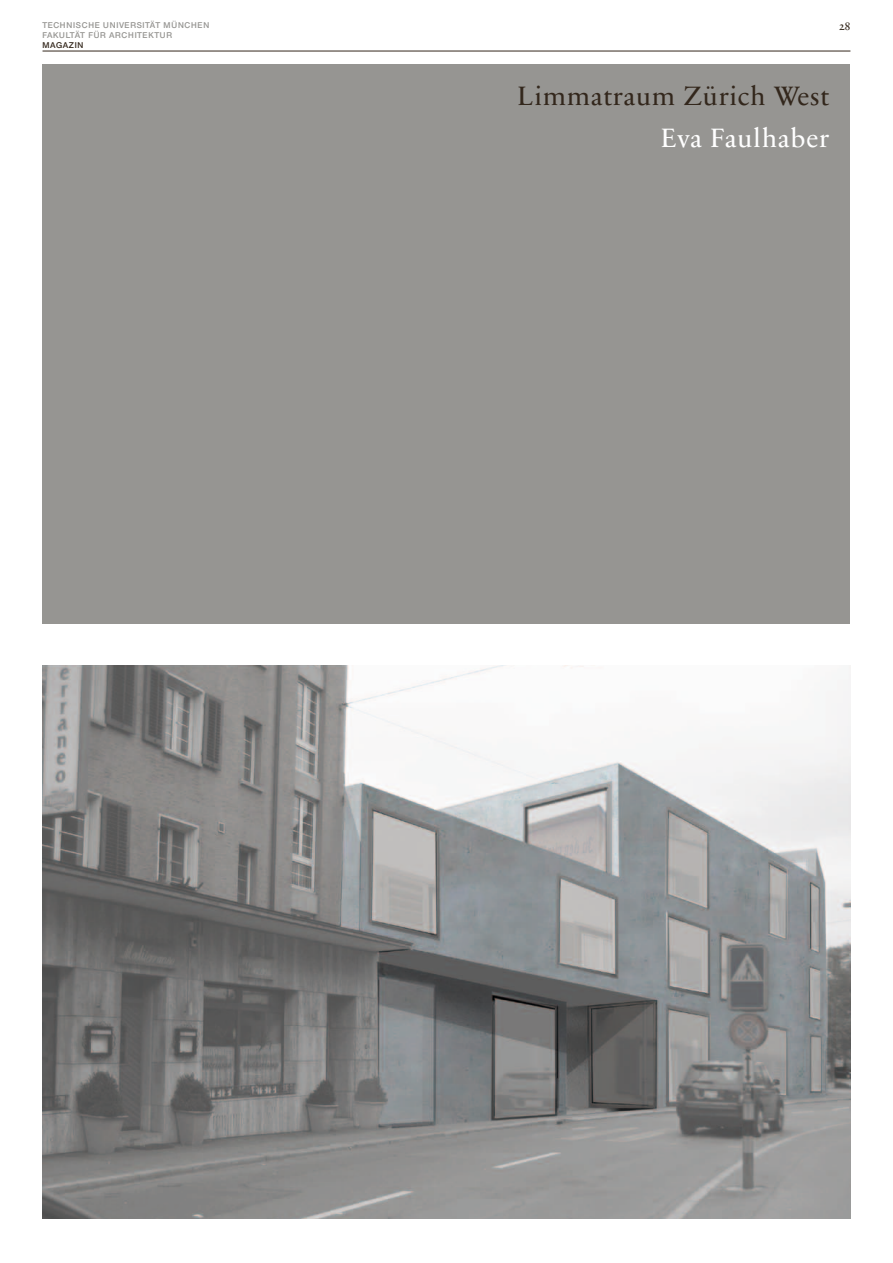
<style>
.page{position:relative;width:893px;height:1263px;background:#fff}
.page>*{position:absolute;margin:0;border:0;box-sizing:border-box;transform-origin:0 0}
.t1{font:27px "Sabon Next LT Pro";letter-spacing:.025em;color:#33271c}
.t2{font:27px "Sabon Next LT Pro";letter-spacing:.025em;color:#fff}
.t3{font:12px "Sabon Next LT Pro";color:#33271c}
.t4{font:500 8.25px/9.9px "Neue Helvetica BQ";letter-spacing:.08em;color:#969592}
.t5{font:500 8.25px "Neue Helvetica BQ";letter-spacing:.07em;color:#33271c}
</style>
<div class="page">
<hr style="left:43px;top:51px;width:807px;height:1px;background:#33271c">
<div style="left:43px;top:64px;width:807px;height:559px;background:#969592"></div>
<img style="left:43px;top:665px;width:807px;height:554px">
<p class="t4" style="left:43px;top:20px;width:168px">TECHNISCHE UNIVERSITÄT MÜNCHEN<br>FAKULTÄT FÜR ARCHITEKTUR</p>
<p class="t5" style="left:43px;top:39px;width:42px">MAGAZIN</p>
<h2 class="t3" style="left:839px;top:17px;width:13px">28</h2>
<h1 class="t1" style="left:518px;top:75px;width:313px">Limmatraum Zürich West</h1>
<h1 class="t2" style="left:661px;top:117px;width:170px">Eva Faulhaber</h1>
</div>
